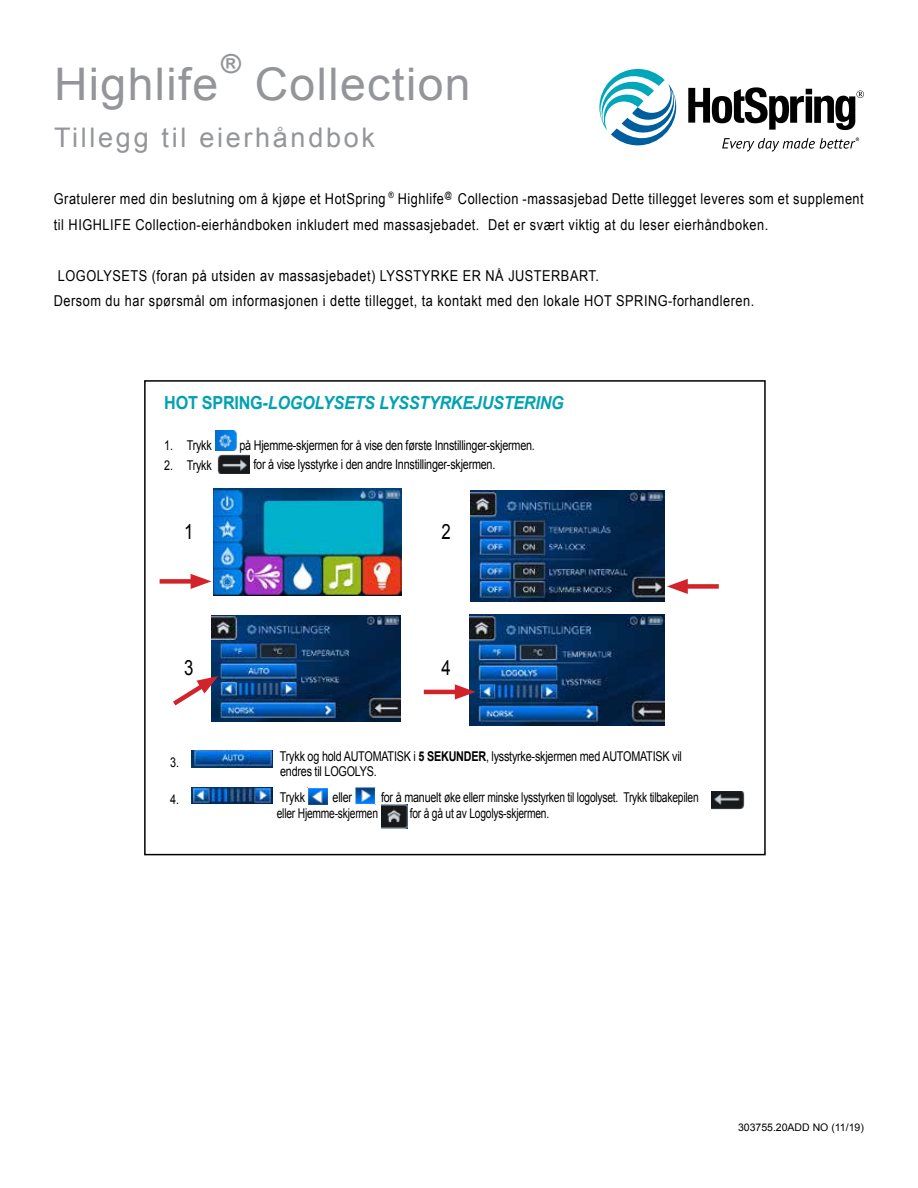
<style>
.page{position:relative;width:918px;height:1188px;background:#fff}
.page>*{position:absolute;margin:0;border:0;box-sizing:border-box;transform-origin:0 0}
.t1{font:45px "Arial";letter-spacing:.03em;color:#939598}
.t2{font:27px "Arial";letter-spacing:.1em;color:#939598}
.t3{font:italic 700 26.25px "Arial";color:#939598}
.t4{font:21px "Arial";color:#000;scale:.8 1}
.t5{font:italic 700 18px "Arial";letter-spacing:-.015em;color:#00a2b2;scale:.9 1}
.t6{font:15px/25.5px "Arial";letter-spacing:.04em;color:#000;scale:.85 1}
.t7{font:13.5px/15px "Arial";letter-spacing:-.02em;color:#000;scale:.8 1}
.t8{font:13.5px "Arial";letter-spacing:-.02em;color:#000;scale:.76 1}
.t9{font:10.5px "Arial";color:#000}
.s1{font-style:normal}
.s2{font-weight:700}
</style>
<div class="page">
<svg style="left:599px;top:69px;width:265px;height:83px"></svg>
<div style="left:144px;top:380px;width:622px;height:475px;border:2px solid #000"></div>
<img style="left:215px;top:431px;width:22px;height:19px">
<img style="left:217px;top:455px;width:33px;height:18px">
<img style="left:192px;top:751px;width:81px;height:16px">
<img style="left:192px;top:788px;width:81px;height:16px">
<img style="left:308px;top:788px;width:20px;height:17px">
<img style="left:355px;top:788px;width:21px;height:17px">
<img style="left:712px;top:792px;width:32px;height:18px">
<img style="left:381px;top:804px;width:27px;height:25px">
<img style="left:211px;top:615px;width:189px;height:107px">
<img style="left:470px;top:615px;width:194px;height:110px">
<img style="left:213px;top:489px;width:188px;height:106px">
<img style="left:470px;top:491px;width:195px;height:110px">
<div style="left:160px;top:579px;width:39px;height:5px;background:#d2232a"></div>
<svg style="left:191px;top:574px;width:20px;height:15px"></svg>
<div style="left:680px;top:584px;width:39px;height:5px;background:#d2232a"></div>
<svg style="left:667px;top:579px;width:21px;height:15px"></svg>
<svg style="left:173px;top:676px;width:45px;height:34px"></svg>
<hr style="left:424px;top:690px;width:39px;height:4px;background:#d2232a">
<svg style="left:455px;top:684px;width:21px;height:16px"></svg>
<h3 class="t3" style="left:220px;top:46px;width:21px">®</h3>
<h1 class="t1" style="left:255px;top:54px;width:217px">Collection</h1>
<h2 class="t2" style="left:54px;top:120px;width:322px">Tillegg til eierhåndbok</h2>
<p class="t6" style="left:54px;top:187px;width:954px">Gratulerer med din beslutning om å kjøpe et HotSpring <sup>®</sup> Highlife<sup>@</sup> Collection -massasjebad Dette tillegget leveres som et supplement til HIGHLIFE Collection-eierhåndboken inkludert med massasjebadet. Det er svært viktig at du leser eierhåndboken.</p>
<p class="t6" style="left:54px;top:263px;width:825px">LOGOLYSETS (foran på utsiden av massasjebadet) LYSSTYRKE ER NÅ JUSTERBART.<br>Dersom du har spørsmål om informasjonen i dette tillegget, ta kontakt med den lokale HOT SPRING-forhandleren.</p>
<h1 class="t1" style="left:54px;top:54px;width:166px">Highlife</h1>
<p class="t5" style="left:164px;top:391px;width:445px"><span class="s1">HOT SPRING</span>-LOGOLYSETS LYSSTYRKEJUSTERING</p>
<p class="t7" style="left:164px;top:438px;width:61px">1. Trykk</p>
<p class="t7" style="left:240px;top:438px;width:371px">på Hjemme-skjermen for å vise den første Innstillinger-skjermen.</p>
<p class="t7" style="left:164px;top:458px;width:61px">2. Trykk</p>
<p class="t7" style="left:253px;top:456px;width:304px">for å vise lysstyrke i den andre Innstillinger-skjermen.</p>
<h3 class="t4" style="left:184px;top:518px;width:13px">1</h3>
<h3 class="t4" style="left:441px;top:518px;width:13px">2</h3>
<h3 class="t4" style="left:184px;top:654px;width:13px">3</h3>
<h3 class="t4" style="left:441px;top:654px;width:13px">4</h3>
<p class="t7" style="left:170px;top:755px;width:12px">3.</p>
<p class="t7" style="left:280px;top:749px;width:504px">Trykk og hold AUTOMATISK i <span class="s2">5 SEKUNDER</span>, lysstyrke-skjermen med AUTOMATISK vil endres til LOGOLYS.</p>
<p class="t7" style="left:170px;top:792px;width:12px">4.</p>
<p class="t7" style="left:280px;top:790px;width:33px">Trykk</p>
<p class="t7" style="left:333px;top:790px;width:26px">eller</p>
<p class="t7" style="left:381px;top:790px;width:399px">for å manuelt øke ellerr minske lysstyrken til logolyset. Trykk tilbakepilen</p>
<p class="t8" style="left:277px;top:805px;width:135px">eller Hjemme-skjermen</p>
<p class="t8" style="left:410px;top:805px;width:185px">for å gå ut av Logolys-skjermen.</p>
<p class="t9" style="left:738px;top:1121px;width:127px">303755.20ADD NO (11/19)</p>
</div>
